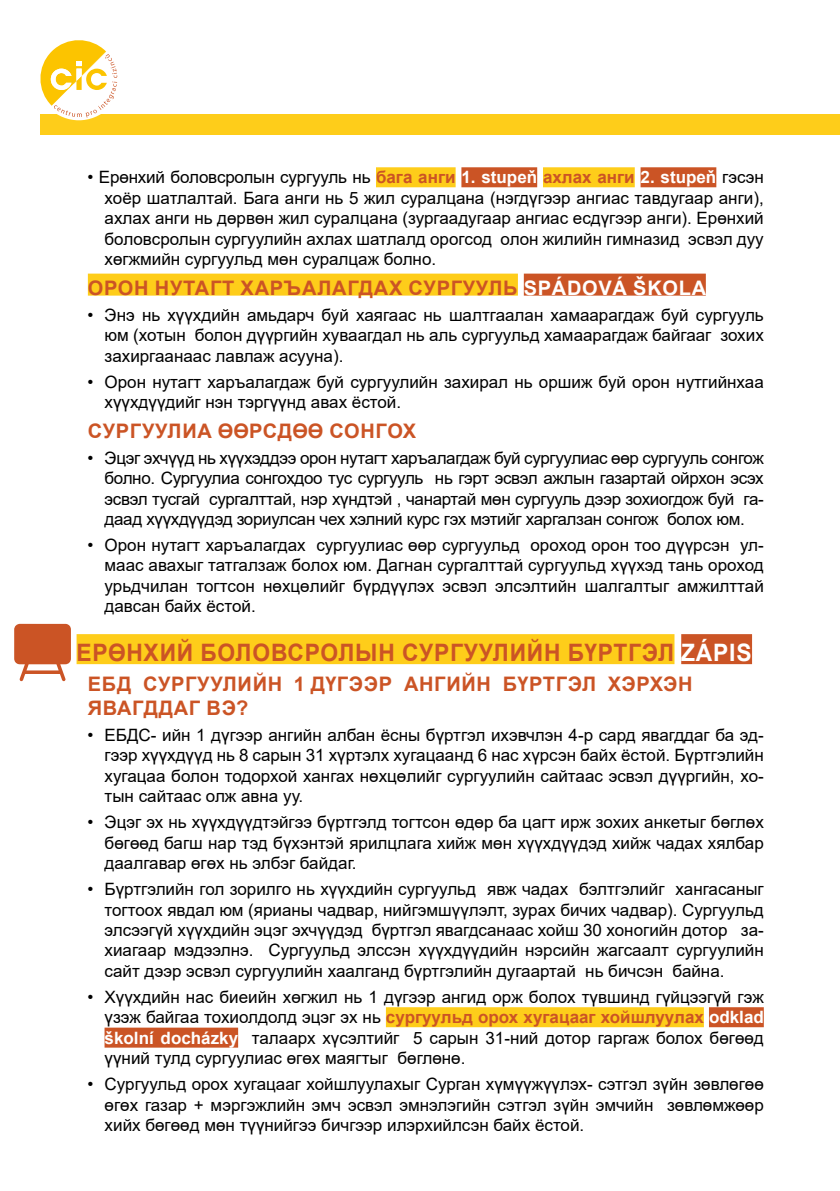
<style>
.page{position:relative;width:840px;height:1191px;background:#fff}
.page>*{position:absolute;margin:0;border:0;box-sizing:border-box;transform-origin:0 0}
.t1{font:700 24px "Arial";letter-spacing:.035em;color:#cb5425;scale:.95 1}
.t2{font:700 20px/24px "Arial";letter-spacing:.035em;color:#cb5425}
.t3{font:17px/20.4px "Arial";color:#000;text-align:justify}
.s1{font-weight:700;color:#cb5425}
.s2{font-weight:700;color:#fff}
.s3{color:#fff}
</style>
<div class="page">
<div style="left:40px;top:114px;width:799px;height:20px;background:#fecd1a"></div>
<div style="left:376px;top:167px;width:79px;height:20px;background:#fecd1a"></div>
<div style="left:461px;top:167px;width:76px;height:20px;background:#cb5425"></div>
<div style="left:542px;top:167px;width:92px;height:20px;background:#fecd1a"></div>
<div style="left:640px;top:167px;width:76px;height:20px;background:#cb5425"></div>
<div style="left:88px;top:274px;width:429px;height:22px;background:#fecd1a"></div>
<div style="left:523px;top:274px;width:182px;height:22px;background:#cb5425"></div>
<div style="left:76px;top:634px;width:598px;height:30px;background:#fecd1a"></div>
<div style="left:680px;top:634px;width:71px;height:30px;background:#cb5425"></div>
<div style="left:385px;top:1007px;width:318px;height:20px;background:#fecd1a"></div>
<div style="left:708px;top:1007px;width:55px;height:20px;background:#cb5425"></div>
<div style="left:104px;top:1027px;width:134px;height:20px;background:#cb5425"></div>
<svg style="left:14px;top:624px;width:57px;height:57px"></svg>
<svg style="left:40px;top:40px;width:78px;height:81px"></svg>
<p class="t3" style="left:104px;top:167px;width:660px;text-indent:-17px">• Ерөнхий боловсролын сургууль нь <span class="s1">бага анги</span> <span class="s2">1. stupeň</span> <span class="s1">ахлах анги</span> <span class="s2">2. stupeň</span> гэсэн хоёр шатлалтай. Бага анги нь 5 жил суралцана (нэгдүгээр ангиас тавдугаар анги), ахлах анги нь дөрвөн жил суралцана (зургаадугаар ангиас есдүгээр анги). Ерөнхий боловсролын сургуулийн ахлах шатлалд орогсод олон жилийн гимназид эсвэл дуу хөгжмийн сургуульд мөн суралцаж болно.</p>
<p class="t2" style="left:88px;top:276px;width:619px">ОРОН НУТАГТ ХАРЪАЛАГДАХ СУРГУУЛЬ <span class="s3">spádová škola</span></p>
<p class="t3" style="left:104px;top:304px;width:660px;text-indent:-17px">• Энэ нь хүүхдийн амьдарч буй хаягаас нь шалтгаалан хамаарагдаж буй сургууль юм (хотын болон дүүргийн хуваагдал нь аль сургуульд хамаарагдаж байгааг зохих захиргаанаас лавлаж асууна).</p>
<p class="t3" style="left:104px;top:371px;width:660px;text-indent:-17px">• Орон нутагт харъалагдаж буй сургуулийн захирал нь оршиж буй орон нутгийнхаа хүүхдүүдийг нэн тэргүүнд авах ёстой.</p>
<p class="t2" style="left:88px;top:419px;width:329px">СУРГУУЛИА ӨӨРСДӨӨ СОНГОХ</p>
<p class="t3" style="left:104px;top:447px;width:660px;text-indent:-17px">• Эцэг эхчүүд нь хүүхэддээ орон нутагт харъалагдаж буй сургуулиас өөр сургууль сонгож болно. Сургуулиа сонгохдоо тус сургууль нь гэрт эсвэл ажлын газартай ойрхон эсэх эсвэл тусгай сургалттай, нэр хүндтэй , чанартай мөн сургууль дээр зохиогдож буй га&shy;даад хүүхдүүдэд зориулсан чех хэлний курс гэх мэтийг харгалзан сонгож болох юм.</p>
<p class="t3" style="left:104px;top:535px;width:660px;text-indent:-17px">• Орон нутагт харъалагдах сургуулиас өөр сургуульд ороход орон тоо дүүрсэн ул&shy;маас авахыг татгалзаж болох юм. Дагнан сургалттай сургуульд хүүхэд тань ороход урьдчилан тогтсон нөхцөлийг бүрдүүлэх эсвэл элсэлтийн шалгалтыг амжилттай давсан байх ёстой.</p>
<h1 class="t1" style="left:76px;top:636px;width:711px">ЕРӨНХИЙ БОЛОВСРОЛЫН СУРГУУЛИЙН БҮРТГЭЛ <span class="s3">Zápis</span></h1>
<p class="t2" style="left:88px;top:672px;width:606px">ЕБД СУРГУУЛИЙН 1 ДҮГЭЭР АНГИЙН БҮРТГЭЛ ХЭРХЭН<br>ЯВАГДДАГ ВЭ?</p>
<p class="t3" style="left:104px;top:724px;width:660px;text-indent:-17px">• ЕБДС- ийн 1 дүгээр ангийн албан ёсны бүртгэл ихэвчлэн 4-р сард явагддаг ба эд&shy;гээр хүүхдүүд нь 8 сарын 31 хүртэлх хугацаанд 6 нас хүрсэн байх ёстой. Бүртгэлийн хугацаа болон тодорхой хангах нөхцөлийг сургуулийн сайтаас эсвэл дүүргийн, хо&shy;тын сайтаас олж авна уу.</p>
<p class="t3" style="left:104px;top:812px;width:660px;text-indent:-17px">• Эцэг эх нь хүүхдүүдтэйгээ бүртгэлд тогтсон өдөр ба цагт ирж зохих анкетыг бөглөх бөгөөд багш нар тэд бүхэнтэй ярилцлага хийж мөн хүүхдүүдэд хийж чадах хялбар даалгавар өгөх нь элбэг байдаг.</p>
<p class="t3" style="left:104px;top:878px;width:660px;text-indent:-17px">• Бүртгэлийн гол зорилго нь хүүхдийн сургуульд явж чадах бэлтгэлийг хангасаныг тогтоох явдал юм (ярианы чадвар, нийгэмшүүлэлт, зурах бичих чадвар). Сургуульд элсээгүй хүүхдийн эцэг эхчүүдэд бүртгэл явагдсанаас хойш 30 хоногийн дотор за&shy;хиагаар мэдээлнэ. Сургуульд элссэн хүүхдүүдийн нэрсийн жагсаалт сургуулийн сайт дээр эсвэл сургуулийн хаалганд бүртгэлийн дугаартай нь бичсэн байна.</p>
<p class="t3" style="left:104px;top:986px;width:660px;text-indent:-17px">• Хүүхдийн нас биеийн хөгжил нь 1 дүгээр ангид орж болох түвшинд гүйцээгүй гэж үзэж байгаа тохиолдолд эцэг эх нь <span class="s1">сургуульд орох хугацааг хойшлуулах</span> <span class="s2">odklad školní docházky</span> талаарх хүсэлтийг 5 сарын 31-ний дотор гаргаж болох бөгөөд үүний тулд сургуулиас өгөх маягтыг бөглөнө.</p>
<p class="t3" style="left:105px;top:1073px;width:660px;text-indent:-17px">• Сургуульд орох хугацааг хойшлуулахыг Сурган хүмүүжүүлэх- сэтгэл зүйн зөвлөгөө өгөх газар + мэргэжлийн эмч эсвэл эмнэлэгийн сэтгэл зүйн эмчийн зөвлөмжөөр хийх бөгөөд мөн түүнийгээ бичгээр илэрхийлсэн байх ёстой.</p>
</div>
